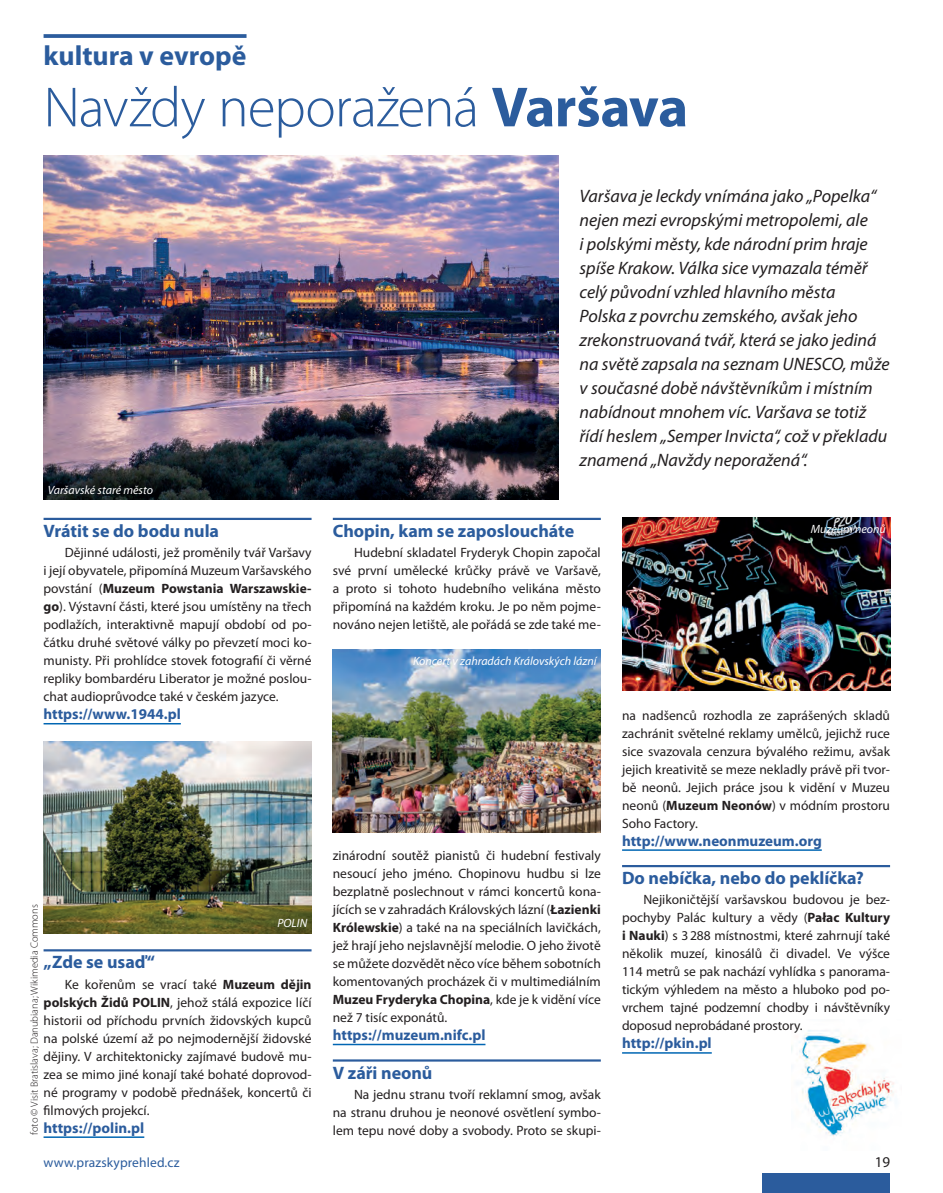
<style>
.page{position:relative;width:943px;height:1193px;background:#fff}
.page>*{position:absolute;margin:0;border:0;box-sizing:border-box;transform-origin:0 0}
._3-titulek{font:300 57px "Myriad Pro";letter-spacing:-.02em;color:#2b5c9d}
.Nazev_podrubriky{font:700 27.75px "Myriad Pro";color:#2b5c9d}
._4-perex{font:italic 18px/24px "Myriad Pro";color:#231f20}
._3z-nadpis{font:700 18px "Myriad Pro";letter-spacing:-.005em;color:#2b5c9d}
._9-kontakt{font:700 15px "Myriad Pro";color:#2b5c9d}
.t1{font:15px "Myriad Pro";color:#231f20}
._7-text{font:13.5px/18px "Myriad Pro";color:#231f20;text-align:justify}
.t2{font:13.5px "Myriad Pro";letter-spacing:.01em;color:#2b5c9d}
._2-popisek{font:italic 12px "Myriad Pro";color:#fff}
._1-zdroj{font:300 10.5px "Myriad Pro";color:#231f20}
.s1{font-weight:700}
</style>
<div class="page">
<img style="left:791px;top:1030px;width:103px;height:107px">
<hr style="left:44px;top:518px;width:267px;height:2px;background:#2b5c9d">
<hr style="left:44px;top:723px;width:137px;height:1px;background:#0166b3">
<svg style="left:44px;top:34px;width:202px;height:4px"></svg>
<img style="left:44px;top:155px;width:514px;height:344px">
<img style="left:622px;top:518px;width:268px;height:172px">
<img style="left:44px;top:741px;width:267px;height:192px">
<hr style="left:44px;top:949px;width:267px;height:2px;background:#2b5c9d">
<hr style="left:44px;top:1136px;width:100px;height:1px;background:#0166b3">
<hr style="left:333px;top:518px;width:268px;height:2px;background:#2b5c9d">
<hr style="left:622px;top:849px;width:199px;height:1px;background:#0166b3">
<hr style="left:622px;top:865px;width:268px;height:2px;background:#2b5c9d">
<hr style="left:622px;top:1052px;width:89px;height:1px;background:#0166b3">
<img style="left:333px;top:649px;width:268px;height:183px">
<hr style="left:333px;top:1043px;width:152px;height:2px;background:#0166b3">
<hr style="left:333px;top:1059px;width:268px;height:2px;background:#2b5c9d">
<div style="left:762px;top:1173px;width:128px;height:19px;background:#2b5c9d"></div>
<p class="Nazev_podrubriky" style="left:44px;top:38px;width:204px">kultura v evropě</p>
<p class="_3-titulek" style="left:44px;top:73px;width:646px">Navždy neporažená <span class="s1">Varšava</span></p>
<p class="_2-popisek" style="left:48px;top:482px;width:107px">Varšavské staré město</p>
<p class="_3z-nadpis" style="left:44px;top:519px;width:177px">Vrátit se do bodu nula</p>
<p class="_7-text" style="left:44px;top:543px;width:269px;text-indent:21px">Dějinné události, jež proměnily tvář Varšavy i její obyvatele, připomíná Muzeum Varšavského povstání (<span class="s1">Muzeum Powstania Warszawskie&shy;go</span>). Výstavní části, které jsou umístěny na třech podlažích, interaktivně mapují období od po&shy;čátku druhé světové války po převzetí moci ko&shy;munisty. Při prohlídce stovek fotografií či věrné repliky bombardéru Liberator je možné poslou&shy;chat audioprůvodce také v českém jazyce.</p>
<p class="_9-kontakt" style="left:44px;top:704px;width:139px">https://www.1944.pl</p>
<p class="_1-zdroj" style="left:28px;top:1134px;width:232px;rotate:-90deg">foto © Visit Bratislava; Danubiana; Wikimedia Commons</p>
<p class="_2-popisek" style="left:277px;top:915px;width:31px">POLIN</p>
<p class="_3z-nadpis" style="left:44px;top:950px;width:113px">„Zde se usaď“</p>
<p class="_7-text" style="left:44px;top:974px;width:269px;text-indent:21px">Ke kořenům se vrací také <span class="s1">Muzeum dějin polských Židů POLIN</span>, jehož stálá expozice líčí historii od příchodu prvních židovských kupců na polské území až po nejmodernější židovské dějiny. V architektonicky zajímavé budově mu&shy;zea se mimo jiné konají také bohaté doprovod&shy;né programy v podobě přednášek, koncertů či filmových projekcí.</p>
<p class="_9-kontakt" style="left:44px;top:1117px;width:102px">https://polin.pl</p>
<p class="_4-perex" style="left:579px;top:184px;width:311px">Varšava je leckdy vnímána jako „Popelka“ nejen mezi evropskými metropolemi, ale<br>i polskými městy, kde národní prim hraje spíše Krakow. Válka sice vymazala téměř celý původní vzhled hlavního města<br>Polska z povrchu zemského, avšak jeho zrekonstruovaná tvář, která se jako jediná na světě zapsala na seznam UNESCO, může v současné době návštěvníkům i místním nabídnout mnohem víc. Varšava se totiž řídí heslem „Semper Invicta“, což v překladu znamená „Navždy neporažená“.</p>
<p class="_3z-nadpis" style="left:333px;top:519px;width:243px">Chopin, kam se zaposloucháte</p>
<p class="_7-text" style="left:333px;top:543px;width:269px;text-indent:21px">Hudební skladatel Fryderyk Chopin započal své první umělecké krůčky právě ve Varšavě, a proto si tohoto hudebního velikána město připomíná na každém kroku. Je po něm pojme&shy;nováno nejen letiště, ale pořádá se zde také me-</p>
<p class="_2-popisek" style="left:413px;top:653px;width:185px">Koncert v zahradách Královských lázní</p>
<p class="_7-text" style="left:333px;top:846px;width:269px">zinárodní soutěž pianistů či hudební festivaly nesoucí jeho jméno. Chopinovu hudbu si lze bezplatně poslechnout v rámci koncertů kona&shy;jících se v zahradách Královských lázní (<span class="s1">Łazienki Królewskie</span>) a také na na speciálních lavičkách, jež hrají jeho nejslavnější melodie. O jeho životě se můžete dozvědět něco více během sobotních komentovaných procházek či v multimediálním <span class="s1">Muzeu Fryderyka Chopina</span>, kde je k vidění více než 7 tisíc exponátů.</p>
<p class="_9-kontakt" style="left:333px;top:1025px;width:154px">https://muzeum.nifc.pl</p>
<p class="_3z-nadpis" style="left:333px;top:1060px;width:101px">V záři neonů</p>
<p class="_7-text" style="left:333px;top:1085px;width:269px;text-indent:21px">Na jednu stranu tvoří reklamní smog, avšak na stranu druhou je neonové osvětlení symbo&shy;lem tepu nové doby a svobody. Proto se skupi-</p>
<p class="_2-popisek" style="left:810px;top:521px;width:76px">Muzeum neonů</p>
<p class="_7-text" style="left:622px;top:705px;width:269px">na nadšenců rozhodla ze zaprášených skladů zachránit světelné reklamy umělců, jejichž ruce sice svazovala cenzura bývalého režimu, avšak jejich kreativitě se meze nekladly právě při tvor&shy;bě neonů. Jejich práce jsou k vidění v Muzeu neonů (<span class="s1">Muzeum Neonów</span>) v módním prostoru Soho Factory.</p>
<p class="_9-kontakt" style="left:622px;top:830px;width:201px">http://www.neonmuzeum.org</p>
<p class="_3z-nadpis" style="left:622px;top:866px;width:243px">Do nebíčka, nebo do peklíčka?</p>
<p class="_7-text" style="left:622px;top:890px;width:269px;text-indent:21px">Nejikoničtější varšavskou budovou je bez&shy;pochyby Palác kultury a vědy (<span class="s1">Pałac Kultury i Nauki</span>) s 3288 místnostmi, které zahrnují také několik muzeí, kinosálů či divadel. Ve výšce 114 metrů se pak nachází vyhlídka s panorama&shy;tickým výhledem na město a hluboko pod po&shy;vrchem tajné podzemní chodby i návštěvníky doposud neprobádané prostory.</p>
<p class="_9-kontakt" style="left:622px;top:1033px;width:91px">http://pkin.pl</p>
<p class="t2" style="left:44px;top:1154px;width:137px">www.prazskyprehled.cz</p>
<p class="t1" style="left:874px;top:1153px;width:17px">19</p>
</div>
